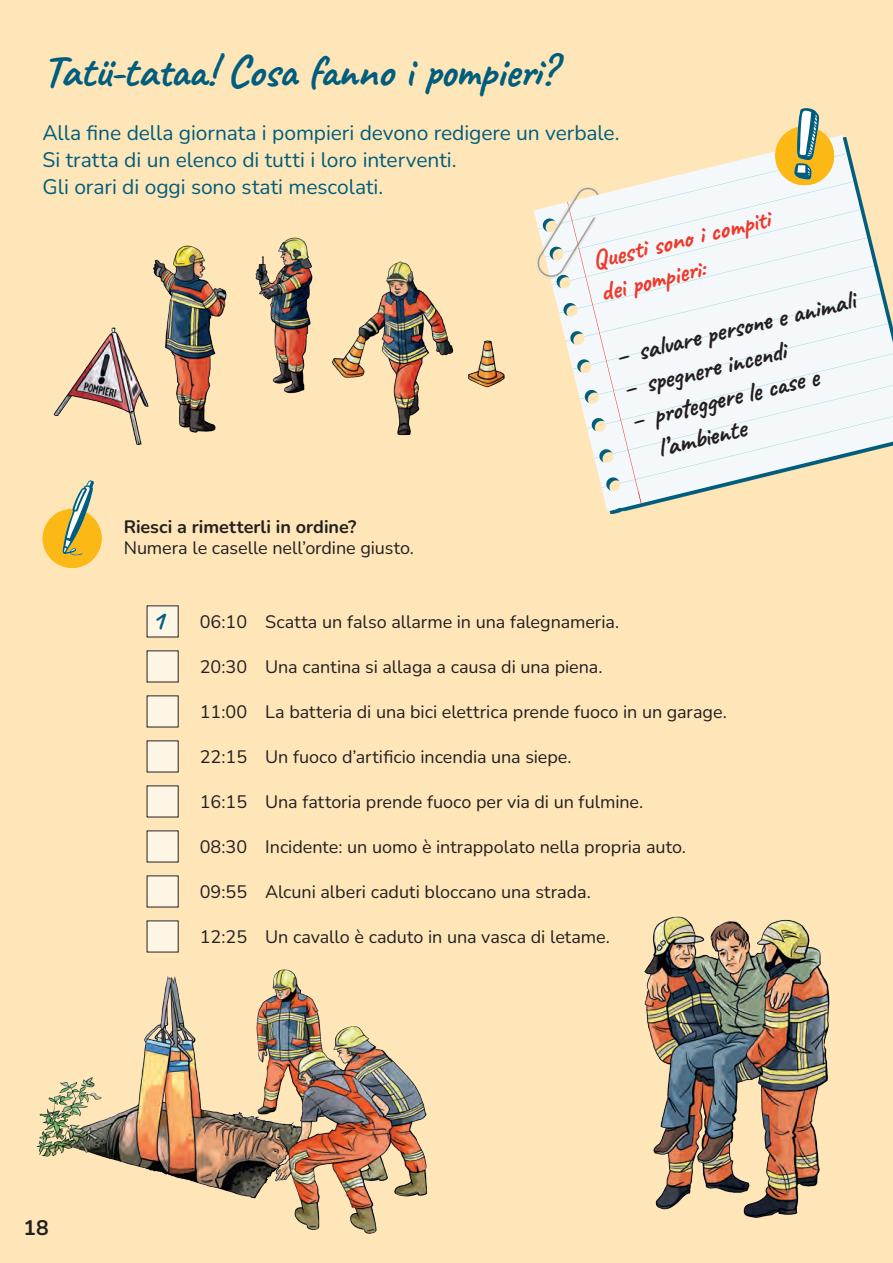
<style>
.page{position:relative;width:893px;height:1263px;background:#fee6b9}
.page>*{position:absolute;margin:0;border:0;box-sizing:border-box;transform-origin:0 0}
.t1{font:45px "Caveat";letter-spacing:-.02em;color:#005d7d}
.t2{font:27px/33.3px "Caveat";color:#231f20}
.t3{font:27px/33.3px "Caveat";color:#ee382a}
.t4{font:27px "Caveat";color:#005d7d}
.t5{font:21px/27px "Nunito";letter-spacing:-.005em;color:#005d7d}
.t6{font:700 21px "Nunito";color:#231f20}
.t7{font:18px "Nunito";letter-spacing:-.005em;color:#231f20}
.t8{font:700 18px "Nunito";color:#231f20}
</style>
<div class="page">
<div style="left:147px;top:606px;width:31px;height:31px;background:#fef6e5"></div>
<div style="left:147px;top:651px;width:31px;height:31px;background:#fef6e5"></div>
<div style="left:147px;top:696px;width:31px;height:31px;background:#fef6e5"></div>
<div style="left:147px;top:741px;width:31px;height:31px;background:#fef6e5"></div>
<div style="left:147px;top:786px;width:31px;height:31px;background:#fef6e5"></div>
<div style="left:147px;top:831px;width:31px;height:31px;background:#fef6e5"></div>
<div style="left:147px;top:876px;width:31px;height:31px;background:#fef6e5"></div>
<img style="left:53px;top:237px;width:452px;height:208px">
<div style="left:43px;top:509px;width:59px;height:59px;background:#fcb814;border-radius:50%"></div>
<svg style="left:62px;top:480px;width:33px;height:76px"></svg>
<img style="left:36px;top:922px;width:392px;height:312px">
<img style="left:644px;top:916px;width:186px;height:302px">
<svg style="left:534px;top:108px;width:359px;height:403px"></svg>
<h1 class="t1" style="left:43px;top:43px;width:515px">Tatü-tataa! Cosa fanno i pompieri?</h1>
<p class="t5" style="left:43px;top:119px;width:578px">Alla fine della giornata i pompieri devono redigere un verbale.<br>Si tratta di un elenco di tutti i loro interventi.<br>Gli orari di oggi sono stati mescolati.</p>
<p class="t8" style="left:124px;top:514px;width:234px">Riesci a rimetterli in ordine?</p>
<p class="t7" style="left:124px;top:535px;width:292px">Numera le caselle nell’ordine giusto.</p>
<h2 class="t3" style="left:589px;top:243px;width:183px;rotate:-13deg">Questi sono i compiti dei pompieri:</h2>
<h2 class="t2" style="left:612px;top:339px;width:247px;rotate:-13deg">– salvare persone e animali</h2>
<h2 class="t2" style="left:620px;top:372px;width:168px;rotate:-13deg">– spegnere incendi</h2>
<h2 class="t2" style="left:647px;top:399px;width:174px;text-indent:-20px;rotate:-13deg">– proteggere le case e l’ambiente</h2>
<h2 class="t4" style="left:152px;top:603px;width:14px">1</h2>
<p class="t7" style="left:200px;top:609px;width:421px">06:10 Scatta un falso allarme in una falegnameria.</p>
<p class="t7" style="left:200px;top:654px;width:404px">20:30 Una cantina si allaga a causa di una piena.</p>
<p class="t7" style="left:200px;top:699px;width:528px">11:00 La batteria di una bici elettrica prende fuoco in un garage.</p>
<p class="t7" style="left:200px;top:744px;width:373px">22:15 Un fuoco d’artificio incendia una siepe.</p>
<p class="t7" style="left:200px;top:789px;width:445px">16:15 Una fattoria prende fuoco per via di un fulmine.</p>
<p class="t7" style="left:200px;top:834px;width:488px">08:30 Incidente: un uomo è intrappolato nella propria auto.</p>
<p class="t7" style="left:200px;top:879px;width:392px">09:55 Alcuni alberi caduti bloccano una strada.</p>
<p class="t7" style="left:200px;top:924px;width:412px">12:25 Un cavallo è caduto in una vasca di letame.</p>
<p class="t6" style="left:23px;top:1213px;width:27px">18</p>
</div>
